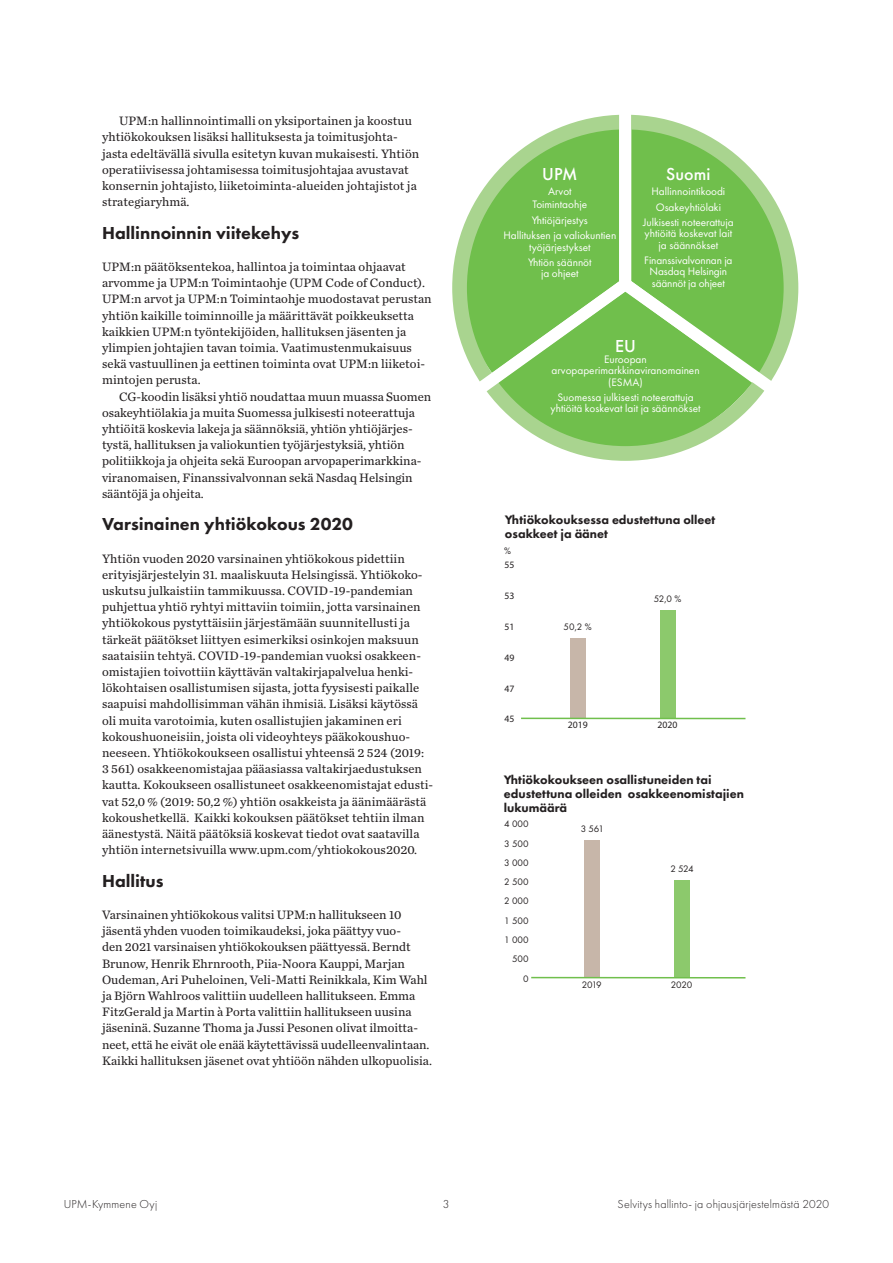
<style>
.page{position:relative;width:893px;height:1263px;background:#fff}
.page>*{position:absolute;margin:0;border:0;box-sizing:border-box;transform-origin:0 0}
.Yläotsikko_12_pt{font:800 18px "Futura PT";color:#231f20}
.CASE_-_Otsikko_9_pt{font:500 18px "Futura PT";color:#fff}
.Leipäteksti_8_5_pt{font:12.75px/16.2px "Chronicle Text G2";letter-spacing:.005em;color:#231f20}
.t1{font:800 12.75px/14px "Futura PT";color:#231f20}
.t2{font:300 12px "Futura PT";letter-spacing:.015em;color:#231f20}
.CASE_Leipäteksti_8_5{font:11.25px/11.2px "Futura PT";color:#fff;text-align:center}
.INFO_-_Leipäteksti_9{font:9.75px "Futura PT";color:#231f20}
.t3{font:9.75px "Myriad Pro";color:#231f20}
</style>
<div class="page">
<div style="left:584px;top:840px;width:16px;height:138px;background:#c7b6a9"></div>
<div style="left:674px;top:880px;width:15px;height:98px;background:#8cc96c"></div>
<hr style="left:531px;top:977px;width:214px;height:1px;background:#70bf4c">
<div style="left:570px;top:638px;width:16px;height:81px;background:#c7b6a9"></div>
<div style="left:660px;top:611px;width:15px;height:108px;background:#8cc96c"></div>
<hr style="left:521px;top:718px;width:224px;height:1px;background:#70bf4c">
<svg style="left:458px;top:127px;width:334px;height:321px;fill:#70bf4c"></svg>
<div style="left:452px;top:115px;width:346px;height:346px;border:15px solid #a9d48f;border-radius:50%"></div>
<div style="left:619px;top:108px;width:12px;height:178px;background:#fff"></div>
<svg style="left:459px;top:268px;width:340px;height:155px"></svg>
<p class="Leipäteksti_8_5_pt" style="left:102px;top:112px;width:319px;text-indent:17px">UPM:n hallinnointimalli on yksiportainen ja koostuu yhtiökokouksen lisäksi hallituksesta ja toimitusjohta&shy;jasta edeltävällä sivulla esitetyn kuvan mukaisesti. Yhtiön operatiivisessa johtamisessa toimitusjohtajaa avustavat konsernin johtajisto, liiketoiminta-alueiden johtajistot ja strategiaryhmä.</p>
<p class="Yläotsikko_12_pt" style="left:102px;top:221px;width:199px">Hallinnoinnin viitekehys</p>
<p class="Leipäteksti_8_5_pt" style="left:102px;top:258px;width:331px">UPM:n päätöksentekoa, hallintoa ja toimintaa ohjaavat arvomme ja UPM:n Toimintaohje (UPM Code of Conduct).<br>UPM:n arvot ja UPM:n Toimintaohje muodostavat perustan yhtiön kaikille toiminnoille ja määrittävät poikkeuksetta kaikkien UPM:n työntekijöiden, hallituksen jäsenten ja ylimpien johtajien tavan toimia. Vaatimustenmukaisuus sekä vastuullinen ja eettinen toiminta ovat UPM:n liiketoi&shy;mintojen perusta.</p>
<p class="Leipäteksti_8_5_pt" style="left:102px;top:387px;width:331px;text-indent:17px">CG-koodin lisäksi yhtiö noudattaa muun muassa Suomen osakeyhtiölakia ja muita Suomessa julkisesti noteerattuja yhtiöitä koskevia lakeja ja säännöksiä, yhtiön yhtiöjärjes&shy;tystä, hallituksen ja valiokuntien työjärjestyksiä, yhtiön politiikkoja ja ohjeita sekä Euroopan arvopaperimarkkina&shy;viranomaisen, Finanssivalvonnan sekä Nasdaq Helsingin sääntöjä ja ohjeita.</p>
<p class="Yläotsikko_12_pt" style="left:102px;top:513px;width:252px">Varsinainen yhtiökokous 2020</p>
<p class="Leipäteksti_8_5_pt" style="left:102px;top:549px;width:333px">Yhtiön vuoden 2020 varsinainen yhtiökokous pidettiin erityisjärjestelyin 31. maaliskuuta Helsingissä. Yhtiökoko&shy;uskutsu julkaistiin tammikuussa. COVID-19-pandemian puhjettua yhtiö ryhtyi mittaviin toimiin, jotta varsinainen yhtiökokous pystyttäisiin järjestämään suunnitellusti ja tärkeät päätökset liittyen esimerkiksi osinkojen maksuun saataisiin tehtyä. COVID-19-pandemian vuoksi osakkeen&shy;omistajien toivottiin käyttävän valtakirjapalvelua henki&shy;lökohtaisen osallistumisen sijasta, jotta fyysisesti paikalle saapuisi mahdollisimman vähän ihmisiä. Lisäksi käytössä oli muita varotoimia, kuten osallistujien jakaminen eri kokoushuoneisiin, joista oli videoyhteys pääkokoushuo&shy;neeseen. Yhtiökokoukseen osallistui yhteensä 2 524 (2019:<br>3 561) osakkeenomistajaa pääasiassa valtakirjaedustuksen kautta. Kokoukseen osallistuneet osakkeenomistajat edusti&shy;vat 52,0 % (2019: 50,2 %) yhtiön osakkeista ja äänimäärästä kokoushetkellä. Kaikki kokouksen päätökset tehtiin ilman äänestystä. Näitä päätöksiä koskevat tiedot ovat saatavilla yhtiön internetsivuilla www.upm.com/yhtiokokous2020.</p>
<p class="Yläotsikko_12_pt" style="left:102px;top:869px;width:63px">Hallitus</p>
<p class="Leipäteksti_8_5_pt" style="left:102px;top:906px;width:331px">Varsinainen yhtiökokous valitsi UPM:n hallitukseen 10 jäsentä yhden vuoden toimikaudeksi, joka päättyy vuo-<br>den 2021 varsinaisen yhtiökokouksen päättyessä. Berndt Brunow, Henrik Ehrnrooth, Piia-Noora Kauppi, Marjan Oudeman, Ari Puheloinen, Veli-Matti Reinikkala, Kim Wahl ja Björn Wahlroos valittiin uudelleen hallitukseen. Emma FitzGerald ja Martin à Porta valittiin hallitukseen uusina jäseninä. Suzanne Thoma ja Jussi Pesonen olivat ilmoitta&shy;neet, että he eivät ole enää käytettävissä uudelleenvalintaan.<br>Kaikki hallituksen jäsenet ovat yhtiöön nähden ulkopuolisia.</p>
<p class="CASE_-_Otsikko_9_pt" style="left:542px;top:163px;width:37px">UPM</p>
<p class="CASE_Leipäteksti_8_5" style="left:548px;top:186px;width:25px">Arvot</p>
<p class="CASE_Leipäteksti_8_5" style="left:532px;top:199px;width:56px">Toimintaohje</p>
<p class="CASE_Leipäteksti_8_5" style="left:532px;top:214px;width:58px">Yhtiöjärjestys</p>
<p class="CASE_Leipäteksti_8_5" style="left:503px;top:230px;width:114px">Hallituksen ja valiokuntien työjärjestykset</p>
<p class="CASE_Leipäteksti_8_5" style="left:528px;top:257px;width:65px">Yhtiön säännöt ja ohjeet</p>
<p class="CASE_-_Otsikko_9_pt" style="left:666px;top:163px;width:46px">Suomi</p>
<p class="CASE_Leipäteksti_8_5" style="left:651px;top:186px;width:75px">Hallinnointikoodi</p>
<p class="CASE_Leipäteksti_8_5" style="left:656px;top:201px;width:67px">Osakeyhtiölaki</p>
<p class="CASE_Leipäteksti_8_5" style="left:643px;top:217px;width:92px">Julkisesti noteerattuja yhtiöitä koskevat lait ja säännökset</p>
<p class="CASE_Leipäteksti_8_5" style="left:644px;top:255px;width:90px">Finanssivalvonnan ja<br>Nasdaq Helsingin säännöt ja ohjeet</p>
<p class="CASE_-_Otsikko_9_pt" style="left:615px;top:335px;width:22px">EU</p>
<p class="CASE_Leipäteksti_8_5" style="left:551px;top:354px;width:150px">Euroopan arvopaperimarkkinaviranomainen (ESMA)</p>
<p class="CASE_Leipäteksti_8_5" style="left:551px;top:392px;width:151px">Suomessa julkisesti noteerattuja yhtiöitä koskevat lait ja säännökset</p>
<p class="t1" style="left:505px;top:513px;width:212px">Yhtiökokouksessa edustettuna olleet osakkeet ja äänet</p>
<p class="INFO_-_Leipäteksti_9" style="left:504px;top:545px;width:8px">%</p>
<p class="t3" style="left:505px;top:559px;width:12px">55</p>
<p class="t3" style="left:505px;top:590px;width:12px">53</p>
<p class="t3" style="left:505px;top:620px;width:12px">51</p>
<p class="t3" style="left:505px;top:651px;width:12px">49</p>
<p class="t3" style="left:505px;top:682px;width:12px">47</p>
<p class="t3" style="left:505px;top:713px;width:12px">45</p>
<p class="INFO_-_Leipäteksti_9" style="left:564px;top:621px;width:30px">50,2 %</p>
<p class="INFO_-_Leipäteksti_9" style="left:654px;top:593px;width:29px">52,0 %</p>
<p class="t3" style="left:568px;top:719px;width:22px">2019</p>
<p class="t3" style="left:658px;top:719px;width:22px">2020</p>
<p class="t1" style="left:504px;top:773px;width:242px">Yhtiökokoukseen osallistuneiden tai edustettuna olleiden osakkeenomistajien lukumäärä</p>
<p class="INFO_-_Leipäteksti_9" style="left:504px;top:818px;width:26px">4 000</p>
<p class="INFO_-_Leipäteksti_9" style="left:504px;top:837px;width:26px">3 500</p>
<p class="INFO_-_Leipäteksti_9" style="left:504px;top:857px;width:26px">3 000</p>
<p class="INFO_-_Leipäteksti_9" style="left:504px;top:876px;width:26px">2 500</p>
<p class="INFO_-_Leipäteksti_9" style="left:504px;top:895px;width:26px">2 000</p>
<p class="INFO_-_Leipäteksti_9" style="left:504px;top:915px;width:26px">1 500</p>
<p class="INFO_-_Leipäteksti_9" style="left:504px;top:934px;width:26px">1 000</p>
<p class="INFO_-_Leipäteksti_9" style="left:512px;top:953px;width:18px">500</p>
<p class="INFO_-_Leipäteksti_9" style="left:523px;top:972px;width:7px">0</p>
<p class="INFO_-_Leipäteksti_9" style="left:581px;top:823px;width:25px">3 561</p>
<p class="INFO_-_Leipäteksti_9" style="left:670px;top:863px;width:25px">2 524</p>
<p class="INFO_-_Leipäteksti_9" style="left:582px;top:979px;width:21px">2019</p>
<p class="INFO_-_Leipäteksti_9" style="left:671px;top:979px;width:23px">2020</p>
<p class="t2" style="left:64px;top:1197px;width:95px">UPM-Kymmene Oyj</p>
<p class="t2" style="left:443px;top:1197px;width:8px">3</p>
<p class="t2" style="left:618px;top:1197px;width:213px">Selvitys hallinto- ja ohjausjärjestelmästä 2020</p>
</div>
